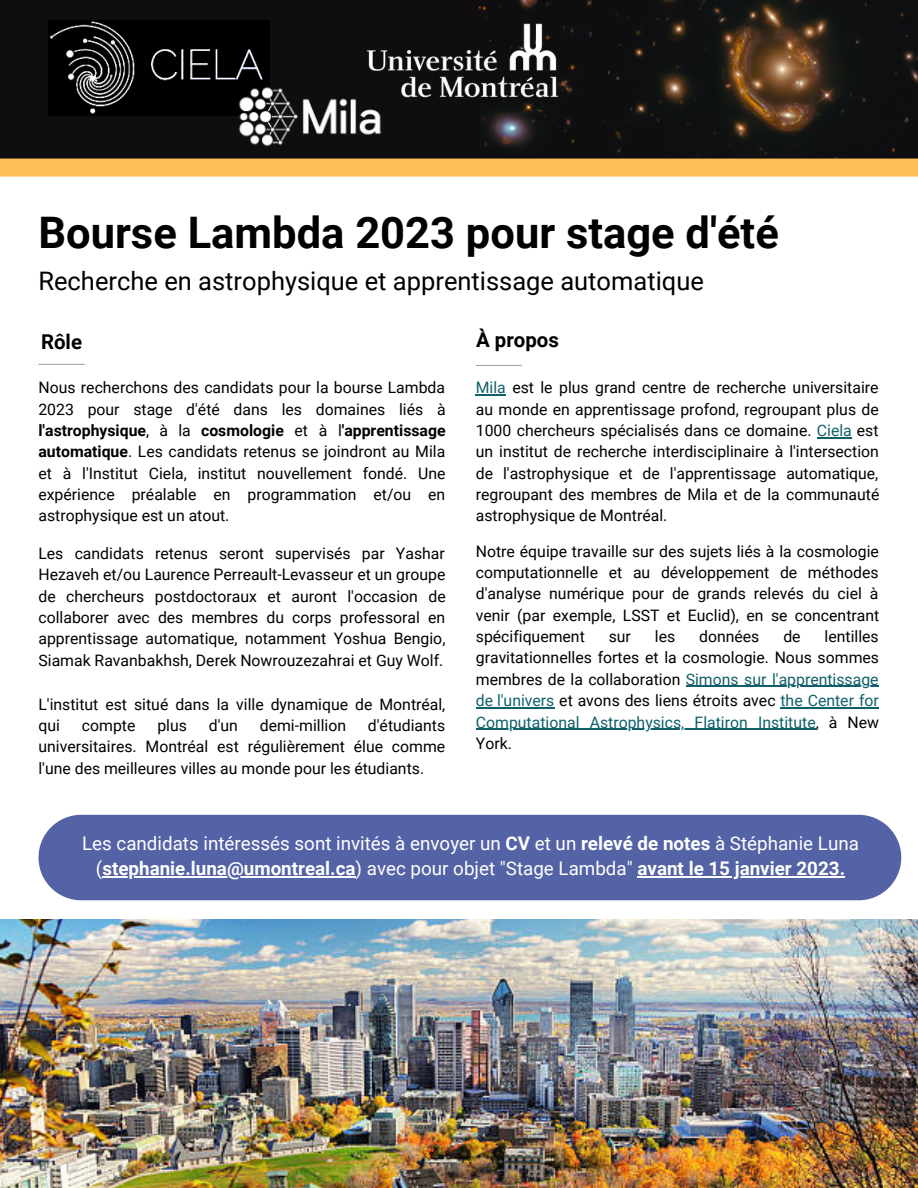
<style>
.page{position:relative;width:918px;height:1188px;background:#fff}
.page>*{position:absolute;margin:0;border:0;box-sizing:border-box;transform-origin:0 0}
.t1{font:700 43.5px "Roboto";color:#000}
.t2{font:25.5px "Roboto";color:#000}
.t3{font:700 20.4px "Roboto";color:#000}
.t4{font:18.75px/25.8px "Roboto";color:#fff;text-align:center}
.t5{font:15.75px/21.3px "Roboto";color:#000;text-align:justify}
.s1{font-weight:700}
.s2{color:#0f606b}
</style>
<div class="page">
<div style="left:0;top:0;width:918px;height:167px;background:#0f0d0f"></div>
<img style="left:48px;top:21px;width:222px;height:94px">
<img style="left:477px;top:0;width:440px;height:159px">
<img style="left:366px;top:4px;width:203px;height:113px">
<img style="left:226px;top:74px;width:168px;height:73px">
<hr style="left:38px;top:364px;width:47px;height:1px;background:#a6a6a6">
<hr style="left:476px;top:365px;width:46px;height:1px;background:#a6a6a6">
<div style="left:39px;top:815px;width:862px;height:85px;background:#5463a6"></div>
<div style="left:0;top:159px;width:918px;height:18px;background:#ffbd59"></div>
<img style="left:0;top:920px;width:918px;height:268px">
<hr style="left:476px;top:394px;width:30px;height:1px;background:#0f606b">
<hr style="left:817px;top:437px;width:35px;height:1px;background:#0f606b">
<hr style="left:686px;top:686px;width:193px;height:1px;background:#0f606b">
<hr style="left:476px;top:707px;width:78px;height:1px;background:#0f606b">
<hr style="left:780px;top:707px;width:99px;height:1px;background:#0f606b">
<hr style="left:476px;top:729px;width:340px;height:1px;background:#0f606b">
<hr style="left:102px;top:877px;width:254px;height:1px;background:#fff">
<hr style="left:637px;top:877px;width:208px;height:1px;background:#fff">
<h1 class="t1" style="left:38px;top:208px;width:742px">Bourse Lambda 2023 pour stage d'été</h1>
<h2 class="t2" style="left:38px;top:266px;width:667px">Recherche en astrophysique et apprentissage automatique</h2>
<p class="t3" style="left:41px;top:330px;width:43px">Rôle</p>
<p class="t3" style="left:476px;top:328px;width:84px">À propos</p>
<p class="t5" style="left:38px;top:377px;width:409px">Nous recherchons des candidats pour la bourse Lambda 2023 pour stage d'été dans les domaines liés à <span class="s1">l'astrophysique</span>, à la <span class="s1">cosmologie</span> et à l<span class="s1">'apprentissage automatique</span>. Les candidats retenus se joindront au Mila et à l'Institut Ciela, institut nouvellement fondé. Une expérience préalable en programmation et/ou en astrophysique est un atout.</p>
<p class="t5" style="left:476px;top:377px;width:405px"><span class="s2">Mila</span> est le plus grand centre de recherche universitaire au monde en apprentissage profond, regroupant plus de 1000 chercheurs spécialisés dans ce domaine. <span class="s2">Ciela</span> est un institut de recherche interdisciplinaire à l'intersection de l'astrophysique et de l'apprentissage automatique, regroupant des membres de Mila et de la communauté astrophysique de Montréal.</p>
<p class="t5" style="left:476px;top:540px;width:405px">Notre équipe travaille sur des sujets liés à la cosmologie computationnelle et au développement de méthodes d'analyse numérique pour de grands relevés du ciel à venir (par exemple, LSST et Euclid), en se concentrant spécifiquement</p>
<p class="t5" style="left:38px;top:543px;width:409px">Les candidats retenus seront supervisés par Yashar Hezaveh et/ou Laurence Perreault-Levasseur et un groupe de chercheurs postdoctoraux et auront l'occasion de collaborer avec des membres du corps professoral en apprentissage automatique, notamment Yoshua Bengio, Siamak Ravanbakhsh, Derek Nowrouzezahrai et Guy Wolf.</p>
<p class="t5" style="left:38px;top:694px;width:408px">L'institut est situé dans la ville dynamique de Montréal, qui</p>
<p class="t5" style="left:476px;top:626px;width:405px;text-indent:349px">lentilles gravitationnelles fortes et la cosmologie. Nous sommes membres de la collaboration <span class="s2">Simons sur l'apprentissage de l'univers</span> et avons des liens étroits avec <span class="s2">the Center for Computational Astrophysics, Flatiron Institute</span>, à New York.</p>
<p class="t5" style="left:609px;top:626px;width:24px">sur</p>
<p class="t5" style="left:655px;top:626px;width:22px">les</p>
<p class="t5" style="left:699px;top:626px;width:62px">données</p>
<p class="t5" style="left:783px;top:626px;width:19px">de</p>
<p class="t5" style="left:38px;top:715px;width:408px;text-indent:330px">d'étudiants universitaires. Montréal est régulièrement élue comme l'une des meilleures villes au monde pour les étudiants.</p>
<p class="t5" style="left:82px;top:715px;width:55px">compte</p>
<p class="t5" style="left:157px;top:715px;width:31px">plus</p>
<p class="t5" style="left:209px;top:715px;width:31px">d'un</p>
<p class="t5" style="left:260px;top:715px;width:88px">demi-million</p>
<p class="t4" style="left:82px;top:830px;width:778px">Les candidats intéressés sont invités à envoyer un <span class="s1">CV</span> et un <span class="s1">relevé de notes</span> à Stéphanie Luna (<span class="s1">stephanie.luna@umontreal.ca</span>) avec pour objet "Stage Lambda" <span class="s1">avant le 15 janvier 2023.</span></p>
</div>
